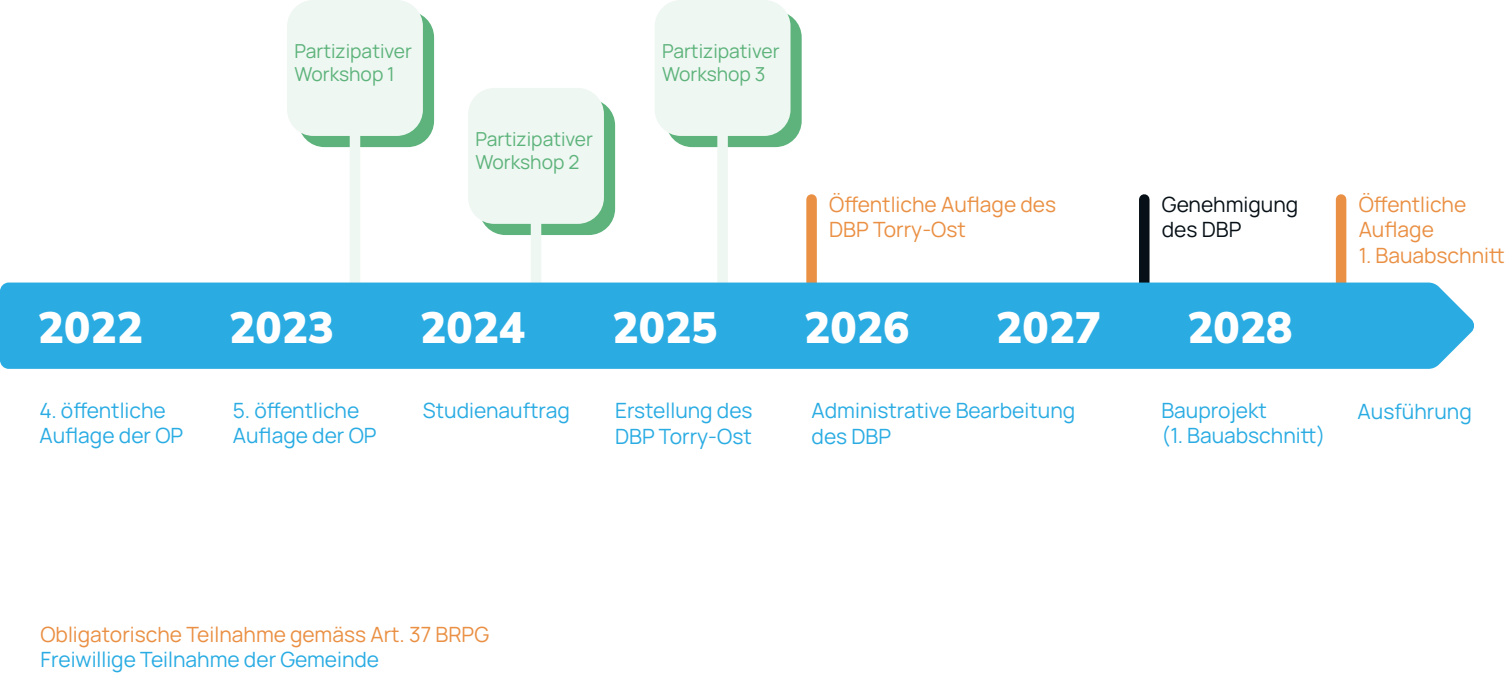
<style>
.page{position:relative;width:1505px;height:673px;background:#fff}
.page>*{position:absolute;margin:0;border:0;box-sizing:border-box;transform-origin:0 0}
.t1{font:900 43.75px "Mulish";color:#fff}
.t2{font:21px/25.2px "Manrope";color:#2aace3}
.t3{font:21px/25.2px "Manrope";color:#ea9044}
.t4{font:21px/25.2px "Manrope";color:#061016}
.t5{font:19.25px/23.1px "Manrope";color:#5db37b}
</style>
<div class="page">
<div style="left:298px;top:11px;width:136px;height:136px;background:#5db37b;border-radius:26px"></div>
<div style="left:287px;top:0;width:136px;height:136px;background:#eff7f2;border-radius:26px"></div>
<div style="left:350px;top:136px;width:10px;height:146px;background:#eff7f2"></div>
<div style="left:665px;top:11px;width:136px;height:136px;background:#5db37b;border-radius:26px"></div>
<div style="left:654px;top:0;width:136px;height:136px;background:#eff7f2;border-radius:26px"></div>
<div style="left:717px;top:136px;width:10px;height:146px;background:#eff7f2"></div>
<div style="left:479px;top:99px;width:136px;height:136px;background:#5db37b;border-radius:26px"></div>
<div style="left:468px;top:88px;width:136px;height:136px;background:#eff7f2;border-radius:26px"></div>
<div style="left:530px;top:224px;width:11px;height:58px;background:#eff7f2"></div>
<div style="left:806px;top:199px;width:10px;height:83px;background:#ea9044"></div>
<div style="left:1138px;top:199px;width:11px;height:83px;background:#061016"></div>
<div style="left:1335px;top:199px;width:11px;height:83px;background:#ea9044"></div>
<div style="left:0;top:282px;width:1474px;height:86px;background:#2aace3"></div>
<p class="t5" style="left:294px;top:38px;width:119px">Partizipativer<br>Workshop 1</p>
<p class="t5" style="left:662px;top:38px;width:119px">Partizipativer<br>Workshop 3</p>
<p class="t5" style="left:475px;top:126px;width:119px">Partizipativer<br>Workshop 2</p>
<p class="t3" style="left:829px;top:191px;width:228px">Öffentliche Auflage des<br>DBP Torry-Ost</p>
<p class="t4" style="left:1161px;top:191px;width:138px">Genehmigung des DBP</p>
<p class="t3" style="left:1358px;top:191px;width:109px">Öffentliche<br>Auflage</p>
<p class="t3" style="left:1358px;top:241px;width:147px">1. Bauabschnitt</p>
<h1 class="t1" style="left:38px;top:297px;width:107px">2022</h1>
<h1 class="t1" style="left:229px;top:297px;width:106px">2023</h1>
<h1 class="t1" style="left:420px;top:297px;width:106px">2024</h1>
<h1 class="t1" style="left:612px;top:297px;width:106px">2025</h1>
<h1 class="t1" style="left:804px;top:297px;width:107px">2026</h1>
<h1 class="t1" style="left:996px;top:297px;width:106px">2027</h1>
<h1 class="t1" style="left:1187px;top:297px;width:106px">2028</h1>
<p class="t2" style="left:39px;top:397px;width:145px">4. öffentliche<br>Auflage der OP</p>
<p class="t2" style="left:233px;top:397px;width:145px">5. öffentliche<br>Auflage der OP</p>
<p class="t2" style="left:811px;top:397px;width:265px">Administrative Bearbeitung des DBP</p>
<p class="t2" style="left:1161px;top:397px;width:165px">Bauprojekt<br>(1. Bauabschnitt)</p>
<p class="t2" style="left:1357px;top:398px;width:116px">Ausführung</p>
<p class="t2" style="left:423px;top:397px;width:148px">Studienauftrag</p>
<p class="t2" style="left:615px;top:397px;width:139px">Erstellung des<br>DBP Torry-Ost</p>
<p class="t3" style="left:40px;top:620px;width:450px">Obligatorische Teilnahme gemäss Art. 37 BRPG</p>
<p class="t2" style="left:40px;top:645px;width:340px">Freiwillige Teilnahme der Gemeinde</p>
</div>
